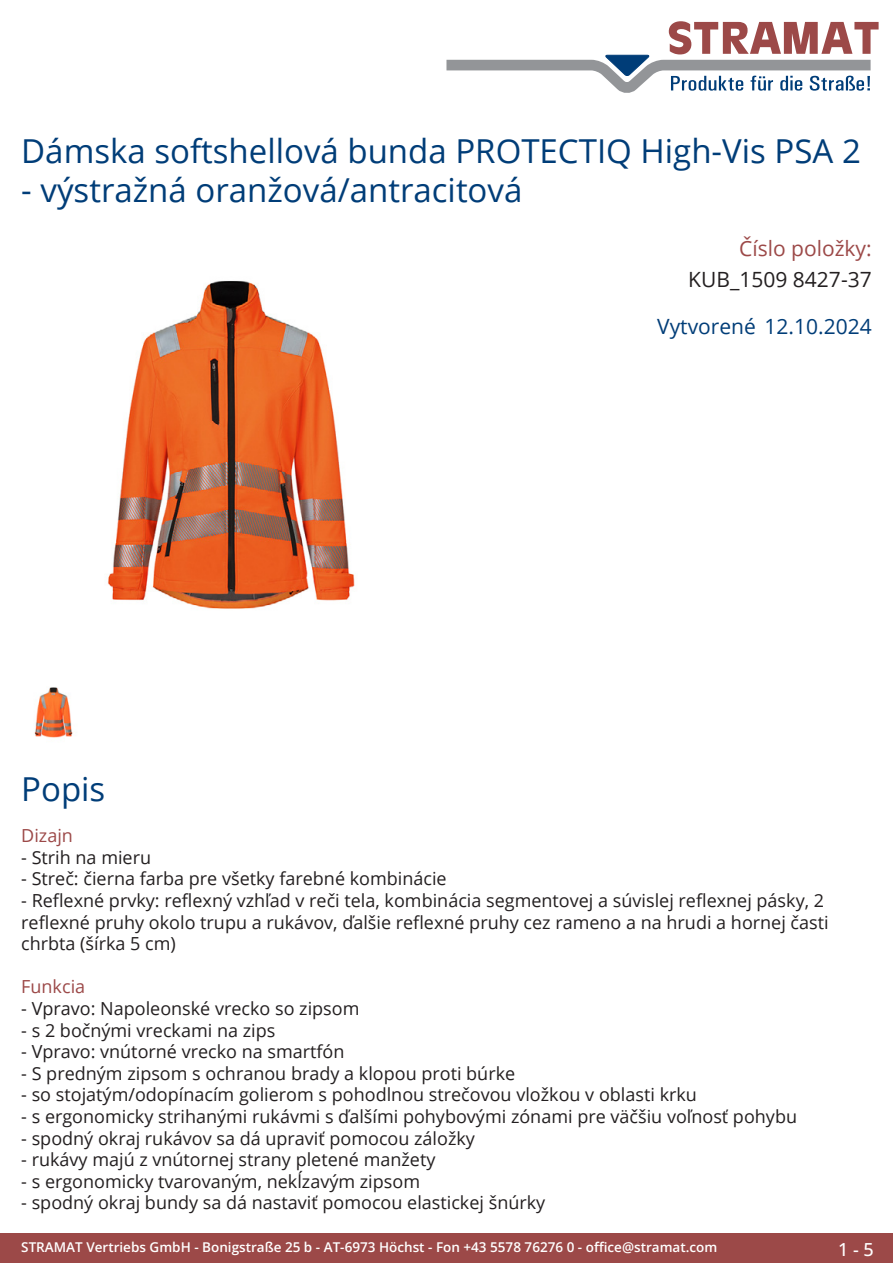
<style>
.page{position:relative;width:893px;height:1263px;background:#fff}
.page>*{position:absolute;margin:0;border:0;box-sizing:border-box;transform-origin:0 0}
.Produkttitel{font:33px "Open Sans";color:#003d78}
.Erstellungsdatum{font:21px "Open Sans";color:#003d78}
.TechDaten_Inhalt{font:21px "Open Sans";color:#231f20}
.TechDaten_Überschrif{font:21px "Open Sans";color:#9c4948}
.Beschreibung_Text{font:18px/21.6px "Open Sans";color:#231f20}
.Beschreibung_Text-2{font:18px "Open Sans";color:#9c4948}
.t1{font:500 18px "Open Sans";color:#fff}
.t2{font:600 13.5px "Open Sans";color:#fff}
</style>
<div class="page">
<div style="left:0;top:1233px;width:893px;height:30px;background:#9c4948"></div>
<svg style="left:446px;top:21px;width:433px;height:72px"></svg>
<img style="left:108px;top:281px;width:247px;height:328px">
<img style="left:34px;top:687px;width:39px;height:51px">
<p class="Produkttitel" style="left:21px;top:128px;width:841px">Dámska softshellová bunda PROTECTIQ High-Vis PSA 2</p>
<p class="Produkttitel" style="left:21px;top:168px;width:503px">- výstražná oranžová/antracitová</p>
<p class="TechDaten_Überschrif" style="left:739px;top:234px;width:134px">Číslo položky:</p>
<p class="TechDaten_Inhalt" style="left:688px;top:265px;width:185px">KUB_1509 8427-37</p>
<p class="Erstellungsdatum" style="left:657px;top:312px;width:216px">Vytvorené 12.10.2024</p>
<p class="Produkttitel" style="left:21px;top:766px;width:86px">Popis</p>
<p class="Beschreibung_Text-2" style="left:21px;top:823px;width:53px">Dizajn</p>
<p class="Beschreibung_Text" style="left:21px;top:846px;width:131px">- Strih na mieru</p>
<p class="Beschreibung_Text" style="left:21px;top:867px;width:427px">- Streč: čierna farba pre všetky farebné kombinácie</p>
<p class="Beschreibung_Text" style="left:21px;top:889px;width:809px">- Reflexné prvky: reflexný vzhľad v reči tela, kombinácia segmentovej a súvislej reflexnej pásky, 2 reflexné pruhy okolo trupu a rukávov, ďalšie reflexné pruhy cez rameno a na hrudi a hornej časti chrbta (šírka 5 cm)</p>
<p class="Beschreibung_Text-2" style="left:21px;top:974px;width:65px">Funkcia</p>
<p class="Beschreibung_Text" style="left:21px;top:997px;width:340px">- Vpravo: Napoleonské vrecko so zipsom</p>
<p class="Beschreibung_Text" style="left:21px;top:1019px;width:256px">- s 2 bočnými vreckami na zips</p>
<p class="Beschreibung_Text" style="left:21px;top:1040px;width:325px">- Vpravo: vnútorné vrecko na smartfón</p>
<p class="Beschreibung_Text" style="left:21px;top:1062px;width:495px">- S predným zipsom s ochranou brady a klopou proti búrke</p>
<p class="Beschreibung_Text" style="left:21px;top:1083px;width:677px">- so stojatým/odopínacím golierom s pohodlnou strečovou vložkou v oblasti krku</p>
<p class="Beschreibung_Text" style="left:21px;top:1105px;width:777px">- s ergonomicky strihanými rukávmi s ďalšími pohybovými zónami pre väčšiu voľnosť pohybu</p>
<p class="Beschreibung_Text" style="left:21px;top:1127px;width:455px">- spodný okraj rukávov sa dá upraviť pomocou záložky</p>
<p class="Beschreibung_Text" style="left:21px;top:1148px;width:416px">- rukávy majú z vnútornej strany pletené manžety</p>
<p class="Beschreibung_Text" style="left:21px;top:1170px;width:400px">- s ergonomicky tvarovaným, nekĺzavým zipsom</p>
<p class="Beschreibung_Text" style="left:21px;top:1191px;width:525px">- spodný okraj bundy sa dá nastaviť pomocou elastickej šnúrky</p>
<p class="t2" style="left:21px;top:1238px;width:698px">STRAMAT Vertriebs GmbH - Bonigstraße 25 b - AT-6973 Höchst - Fon +43 5578 76276 0 - office@stramat.com</p>
<p class="t1" style="left:838px;top:1237px;width:37px">1 - 5</p>
</div>
